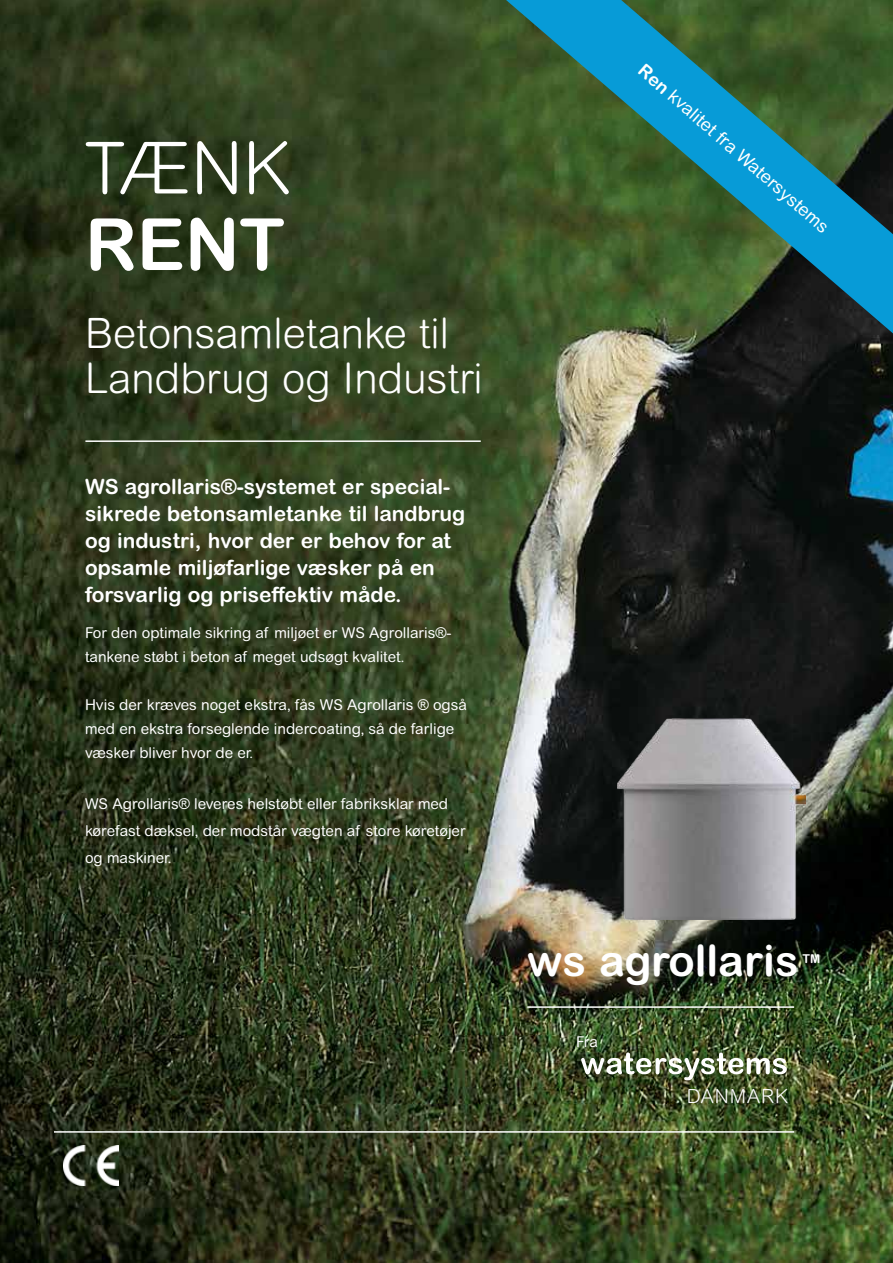
<style>
.page{position:relative;width:893px;height:1263px;background:#fff}
.page>*{position:absolute;margin:0;border:0;box-sizing:border-box;transform-origin:0 0}
.t1{font:300 72px "Arial Rounded MT Std";color:#fff}
.t2{font:700 72px "Arial Rounded MT Std";color:#fff}
.t3{font:700 43.5px "Arial Rounded MT Std";color:#fff}
.t4{font:300 42px/45px "Arial Rounded MT Std";color:#fff}
.t5{font:700 21px/27px "Arial Rounded MT Std";color:#fff}
.t6{font:300 19.5px "Arial Rounded MT Std";letter-spacing:.05em;color:#fff}
.t7{font:18px "Arial Rounded MT Std";color:#fff}
.t8{font:15px/24px "Arial Rounded MT Std";color:#fff}
.t9{font:700 12.3px "Arial Rounded MT Std";color:#fff}
.s1{font-weight:700}
</style>
<div class="page">
<img style="left:0;top:0;width:893px;height:1263px">
<svg style="left:506px;top:0;width:387px;height:333px;background:#2e6654"></svg>
<hr style="left:527px;top:1006px;width:267px;height:2px;background:#fff">
<hr style="left:54px;top:1131px;width:740px;height:2px;background:#fff">
<img style="left:581px;top:1052px;width:206px;height:28px">
<img style="left:63px;top:1145px;width:56px;height:40px">
<hr style="left:85px;top:440px;width:396px;height:2px;background:#fff">
<img style="left:618px;top:718px;width:188px;height:201px">
<h1 class="t1" style="left:85px;top:127px;width:207px">TÆNK</h1>
<h1 class="t2" style="left:85px;top:202px;width:201px">RENT</h1>
<h3 class="t4" style="left:85px;top:312px;width:399px">Betonsamletanke til<br>Landbrug og Industri</h3>
<h3 class="t5" style="left:85px;top:474px;width:382px">WS agrollaris®-systemet er special&shy;sikrede betonsamletanke til landbrug og industri, hvor der er behov for at opsamle miljøfarlige væsker på en forsvarlig og priseffektiv måde.</h3>
<p class="t8" style="left:85px;top:621px;width:368px">For den optimale sikring af miljøet er WS Agrollaris®- tankene støbt i beton af meget udsøgt kvalitet.</p>
<p class="t8" style="left:85px;top:693px;width:383px">Hvis der kræves noget ekstra, fås WS Agrollaris ® også med en ekstra forseglende indercoating, så de farlige væsker bliver hvor de er.</p>
<p class="t8" style="left:85px;top:791px;width:382px;line-height:27px">WS Agrollaris® leveres helstøbt eller fabriksklar med kørefast dæksel, der modstår vægten af store køretøjer og maskiner.</p>
<p class="t7" style="left:648px;top:60px;width:247px;rotate:41deg"><span class="s1">Ren</span> kvalitet fra Watersystems</p>
<h2 class="t3" style="left:527px;top:935px;width:273px">ws agrollaris</h2>
<p class="t9" style="left:803px;top:951px;width:19px">TM</p>
<p class="t8" style="left:576px;top:1030px;width:23px">Fra</p>
<h3 class="t6" style="left:687px;top:1085px;width:103px">DANMARK</h3>
</div>
